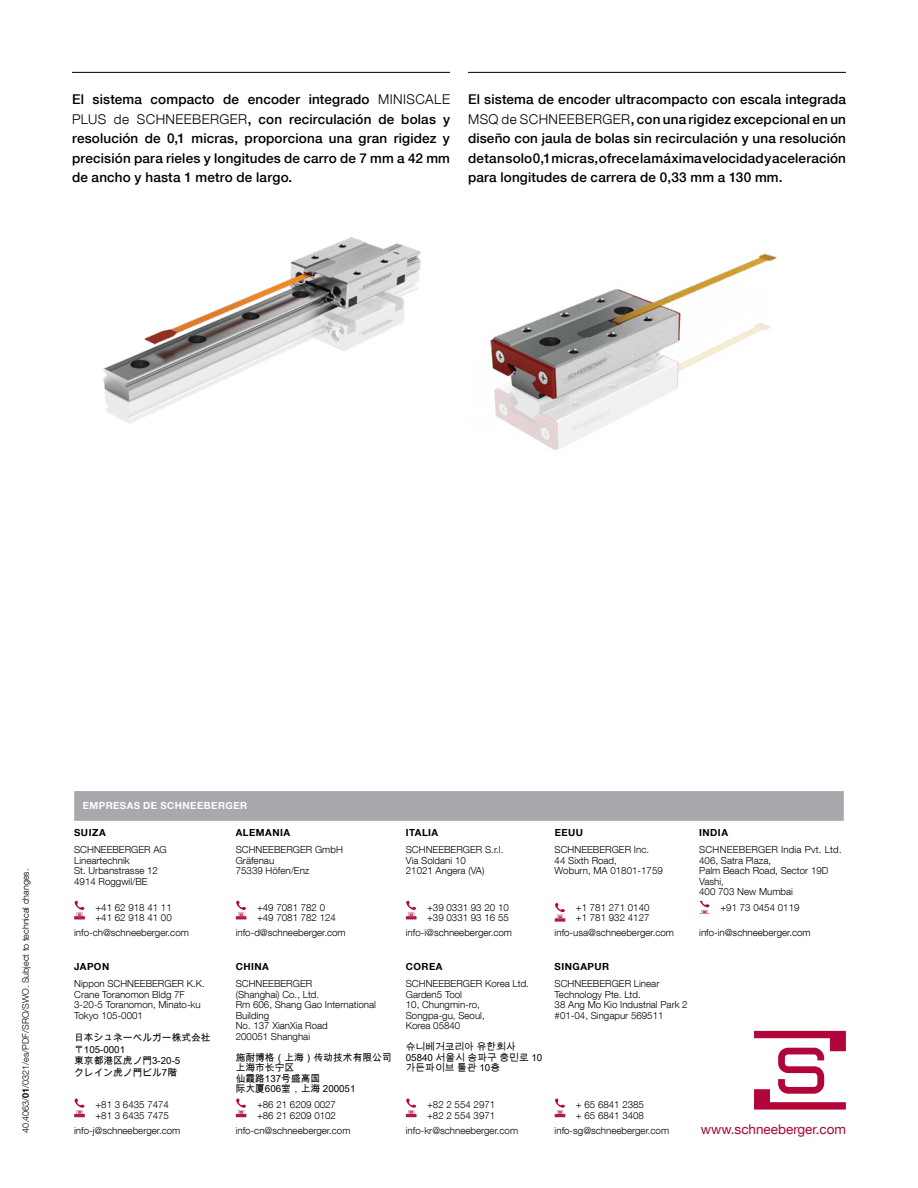
<style>
.page{position:relative;width:918px;height:1188px;background:#fff}
.page>*{position:absolute;margin:0;border:0;box-sizing:border-box;transform-origin:0 0}
.t1{font:500 13.5px/19.5px "Helvetica Neue LT Com";letter-spacing:.01em;color:#000;text-align:justify}
.t2{font:13.5px "Helvetica Neue LT Com";color:#a90533}
.t3{font:300 9.75px/10.5px "Helvetica Neue LT Com";color:#000}
.t4{font:9.75px/10.5px "Arial Unicode MS";color:#000}
.t5{font:700 9.75px "Helvetica Neue LT Com";letter-spacing:.05em;color:#000}
.t6{font:700 9.75px "Helvetica Neue LT Com";letter-spacing:.05em;color:#fff}
.t7{font:300 9px "Helvetica Neue LT Com";color:#000}
.s1{font-weight:300}
.s2{font-weight:700}
</style>
<div class="page">
<svg style="left:74px;top:901px;width:11px;height:19px"></svg>
<svg style="left:236px;top:901px;width:10px;height:19px"></svg>
<svg style="left:406px;top:901px;width:11px;height:19px"></svg>
<svg style="left:74px;top:1098px;width:11px;height:19px"></svg>
<svg style="left:236px;top:1098px;width:10px;height:19px"></svg>
<svg style="left:406px;top:1098px;width:11px;height:19px"></svg>
<svg style="left:555px;top:1098px;width:10px;height:19px"></svg>
<div style="left:74px;top:791px;width:770px;height:30px;background:#a7a9ac"></div>
<svg style="left:555px;top:903px;width:10px;height:19px"></svg>
<svg style="left:700px;top:902px;width:10px;height:11px"></svg>
<svg style="left:754px;top:1031px;width:92px;height:79px"></svg>
<img style="left:490px;top:254px;width:287px;height:196px">
<img style="left:103px;top:237px;width:318px;height:187px">
<hr style="left:72px;top:72px;width:378px;height:1px;background:#000">
<hr style="left:468px;top:72px;width:378px;height:1px;background:#000">
<p class="t1" style="left:72px;top:90px;width:380px">El sistema compacto de encoder integrado <span class="s1">MINISCALE PLUS de SCHNEEBERGER</span>, con recirculación de bolas y resolución de 0,1 micras, proporciona una gran rigidez y precisión para rieles y longitudes de carro de 7 mm a 42 mm de ancho y hasta 1 metro de largo.</p>
<p class="t1" style="left:468px;top:90px;width:380px">El sistema de encoder ultracompacto con escala integrada <span class="s1">MSQ de SCHNEEBERGER</span>, con una rigidez excepcional en un diseño con jaula de bolas sin recirculación y una resolución de tan solo 0,1 micras, ofrece la máxima velocidad y aceleración para longitudes de carrera de 0,33 mm a 130 mm.</p>
<p class="t7" style="left:20px;top:1133px;width:266px;rotate:-90deg">40.4063/<span class="s2">01</span>/0321/es/PDF/SRO/SWO. Subject to technical changes.</p>
<p class="t6" style="left:83px;top:800px;width:166px">EMPRESAS DE SCHNEEBERGER</p>
<p class="t5" style="left:74px;top:827px;width:33px">SUIZA</p>
<p class="t5" style="left:236px;top:827px;width:56px">ALEMANIA</p>
<p class="t5" style="left:406px;top:827px;width:34px">ITALIA</p>
<p class="t5" style="left:555px;top:827px;width:30px">EEUU</p>
<p class="t5" style="left:699px;top:827px;width:30px">INDIA</p>
<p class="t3" style="left:74px;top:844px;width:94px">SCHNEEBERGER AG<br>Lineartechnik<br>St. Urbanstrasse 12<br>4914 Roggwil/BE</p>
<p class="t3" style="left:236px;top:844px;width:109px">SCHNEEBERGER GmbH<br>Gräfenau<br>75339 Höfen/Enz</p>
<p class="t3" style="left:406px;top:844px;width:99px">SCHNEEBERGER S.r.l.<br>Via Soldani 10<br>21021 Angera (VA)</p>
<p class="t3" style="left:555px;top:844px;width:110px">SCHNEEBERGER Inc.<br>44 Sixth Road,<br>Woburn, MA 01801-1759</p>
<p class="t3" style="left:699px;top:844px;width:144px">SCHNEEBERGER India Pvt. Ltd.<br>406, Satra Plaza,<br>Palm Beach Road, Sector 19D<br>Vashi,<br>400 703 New Mumbai</p>
<p class="t3" style="left:95px;top:902px;width:78px">+41 62 918 41 11 +41 62 918 41 00</p>
<p class="t3" style="left:257px;top:902px;width:81px">+49 7081 782 0 +49 7081 782 124</p>
<p class="t3" style="left:427px;top:902px;width:83px">+39 0331 93 20 10 +39 0331 93 16 55</p>
<p class="t3" style="left:576px;top:902px;width:75px">+1 781 271 0140 +1 781 932 4127</p>
<p class="t3" style="left:720px;top:902px;width:81px">+91 73 0454 0119</p>
<p class="t3" style="left:74px;top:927px;width:116px">info-ch@schneeberger.com</p>
<p class="t3" style="left:236px;top:927px;width:112px">info-d@schneeberger.com</p>
<p class="t3" style="left:406px;top:927px;width:108px">info-i@schneeberger.com</p>
<p class="t3" style="left:555px;top:927px;width:121px">info-usa@schneeberger.com</p>
<p class="t3" style="left:699px;top:927px;width:113px">info-in@schneeberger.com</p>
<p class="t5" style="left:74px;top:961px;width:37px">JAPON</p>
<p class="t5" style="left:236px;top:961px;width:35px">CHINA</p>
<p class="t5" style="left:406px;top:961px;width:38px">COREA</p>
<p class="t5" style="left:555px;top:961px;width:56px">SINGAPUR</p>
<p class="t3" style="left:74px;top:978px;width:132px">Nippon SCHNEEBERGER K.K.<br>Crane Toranomon Bldg 7F<br>3-20-5 Toranomon, Minato-ku<br>Tokyo 105-0001</p>
<p class="t4" style="left:74px;top:1031px;width:138px;line-height:11.7px">日本シュネーベルガー株式会社〒105-0001<br>東京都港区虎ノ門3-20-5<br>クレイン虎ノ門ビル7階</p>
<p class="t3" style="left:236px;top:978px;width:142px">SCHNEEBERGER<br>(Shanghai) Co., Ltd.<br>Rm 606, Shang Gao International<br>Building<br>No. 137 XianXia Road<br>200051 Shanghai</p>
<p class="t4" style="left:236px;top:1052px;width:157px">施耐博格（上海）传动技术有限公司上海市长宁区<br>仙霞路137号盛高国<br>际大厦606室，上海 200051</p>
<p class="t3" style="left:406px;top:978px;width:125px">SCHNEEBERGER Korea Ltd.<br>Garden5 Tool<br>10, Chungmin-ro,<br>Songpa-gu, Seoul,<br>Korea 05840</p>
<p class="t4" style="left:406px;top:1041px;width:138px">슈니베거코리아 유한회사<br>05840 서울시 송파구 충민로 10 가든파이브 툴관 10층</p>
<p class="t3" style="left:555px;top:978px;width:135px">SCHNEEBERGER Linear<br>Technology Pte. Ltd.<br>38 Ang Mo Kio Industrial Park 2 #01-04, Singapur 569511</p>
<p class="t3" style="left:95px;top:1100px;width:75px">+81 3 6435 7474 +81 3 6435 7475</p>
<p class="t3" style="left:257px;top:1100px;width:81px">+86 21 6209 0027 +86 21 6209 0102</p>
<p class="t3" style="left:427px;top:1100px;width:70px">+82 2 554 2971 +82 2 554 3971</p>
<p class="t3" style="left:576px;top:1100px;width:70px">+ 65 6841 2385 + 65 6841 3408</p>
<p class="t3" style="left:74px;top:1125px;width:108px">info-j@schneeberger.com</p>
<p class="t3" style="left:236px;top:1125px;width:116px">info-cn@schneeberger.com</p>
<p class="t3" style="left:406px;top:1125px;width:114px">info-kr@schneeberger.com</p>
<p class="t3" style="left:555px;top:1125px;width:116px">info-sg@schneeberger.com</p>
<h1 class="t2" style="left:701px;top:1121px;width:147px">www.schneeberger.com</h1>
</div>
